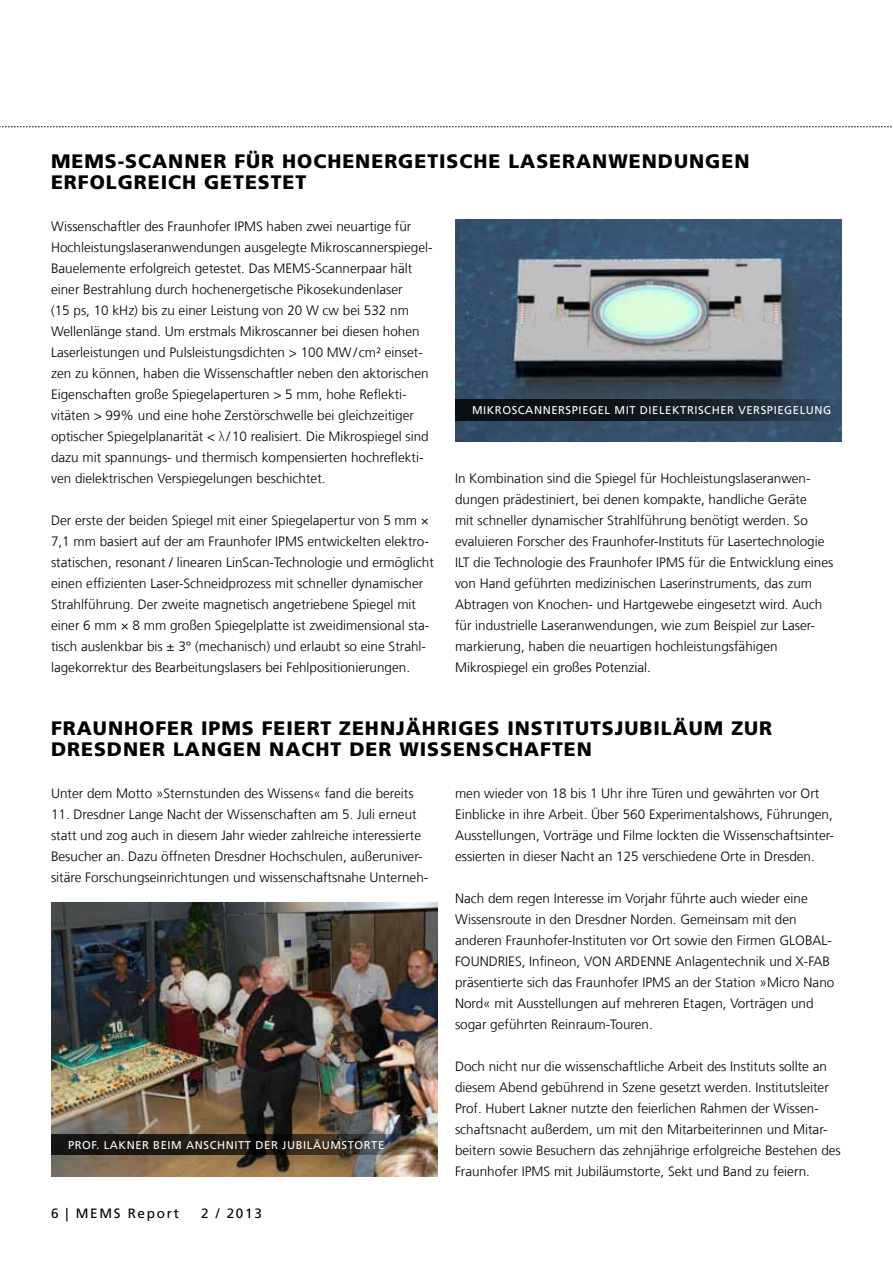
<style>
.page{position:relative;width:893px;height:1263px;background:#fff}
.page>*{position:absolute;margin:0;border:0;box-sizing:border-box;transform-origin:0 0}
.Überschrift_1{font:900 19.5px/21px "Frutiger LT Com";letter-spacing:.05em;color:#000}
.Text{font:300 13.5px/21px "Frutiger LT Com";color:#000}
.t1{font:13.5px "Frutiger LT Com";letter-spacing:.125em;color:#000}
.t2{font:11.25px "Frutiger LT Com";letter-spacing:.05em;color:#fff}
.s1{font-family:"Myriad Pro"}
</style>
<div class="page">
<svg style="left:0;top:126px;width:892px;height:1px"></svg>
<img style="left:455px;top:220px;width:387px;height:221px">
<img style="left:51px;top:902px;width:387px;height:274px">
<svg style="left:455px;top:399px;width:387px;height:21px;background:#151f29"></svg>
<svg style="left:51px;top:1134px;width:387px;height:21px;background:#2f2820"></svg>
<p class="Überschrift_1" style="left:51px;top:151px;width:700px">MEMS-SCANNER FÜR HOCHENERGETISCHE LASERANWENDUNGEN<br>ERFOLGREICH GETESTET</p>
<p class="Text" style="left:51px;top:216px;width:383px">Wissenschaftler des Fraunhofer IPMS haben zwei neuartige für Hochleistungslaseranwendungen ausgelegte Mikroscannerspiegel-Bauelemente erfolgreich getestet. Das MEMS-Scannerpaar hält einer Bestrahlung durch hochenergetische Pikosekundenlaser<br>(15 ps, 10 kHz) bis zu einer Leistung von 20 W cw bei 532 nm Wellenlänge stand. Um erstmals Mikroscanner bei diesen hohen Laserleistungen und Pulsleistungsdichten &gt; 100 MW/ cm² einset&shy;zen zu können, haben die Wissenschaftler neben den aktorischen Eigenschaften große Spiegelaperturen &gt; 5 mm, hohe Reflekti&shy;vitäten &gt; 99% und eine hohe Zerstörschwelle bei gleichzeitiger optischer Spiegelplanarität &lt; <span class="s1">λ</span> /10 realisiert. Die Mikrospiegel sind dazu mit spannungs- und thermisch kompensierten hochreflekti&shy;ven dielektrischen Verspiegelungen beschichtet.</p>
<p class="Text" style="left:51px;top:510px;width:384px">Der erste der beiden Spiegel mit einer Spiegelapertur von 5 mm × 7,1 mm basiert auf der am Fraunhofer IPMS entwickelten elektro&shy;statischen, resonant / linearen LinScan-Technologie und ermöglicht einen effizienten Laser-Schneidprozess mit schneller dynamischer Strahlführung. Der zweite magnetisch angetriebene Spiegel mit einer 6 mm × 8 mm großen Spiegelplatte ist zweidimensional sta&shy;tisch auslenkbar bis ± 3° (mechanisch) und erlaubt so eine Strahl&shy;lagekorrektur des Bearbeitungslasers bei Fehlpositionierungen.</p>
<p class="t2" style="left:472px;top:403px;width:361px">MIKROSCANNERSPIEGEL MIT DIELEKTRISCHER VERSPIEGELUNG</p>
<p class="Text" style="left:455px;top:468px;width:380px">In Kombination sind die Spiegel für Hochleistungslaseranwen&shy;dungen prädestiniert, bei denen kompakte, handliche Geräte<br>mit schneller dynamischer Strahlführung benötigt werden. So evaluieren Forscher des Fraunhofer-Instituts für Lasertechnologie ILT die Technologie des Fraunhofer IPMS für die Entwicklung eines von Hand geführten medizinischen Laserinstruments, das zum Abtragen von Knochen- und Hartgewebe eingesetzt wird. Auch für industrielle Laseranwendungen, wie zum Beispiel zur Laser&shy;markierung, haben die neuartigen hochleistungsfähigen Mikrospiegel ein großes Potenzial.</p>
<p class="Überschrift_1" style="left:51px;top:718px;width:723px">FRAUNHOFER IPMS FEIERT ZEHNJÄHRIGES INSTITUTSJUBILÄUM ZUR<br>DRESDNER LANGEN NACHT DER WISSENSCHAFTEN</p>
<p class="Text" style="left:51px;top:783px;width:364px">Unter dem Motto »Sternstunden des Wissens« fand die bereits</p>
<p class="Text" style="left:51px;top:804px;width:379px">11. Dresdner Lange Nacht der Wissenschaften am 5. Juli erneut statt und zog auch in diesem Jahr wieder zahlreiche interessierte Besucher an. Dazu öffneten Dresdner Hochschulen, außeruniver&shy;sitäre Forschungseinrichtungen und wissenschaftsnahe Unterneh-</p>
<p class="Text" style="left:455px;top:783px;width:381px">men wieder von 18 bis 1 Uhr ihre Türen und gewährten vor Ort Einblicke in ihre Arbeit. Über 560 Experimentalshows, Führungen, Ausstellungen, Vorträge und Filme lockten die Wissenschaftsinter&shy;essierten in dieser Nacht an 125 verschiedene Orte in Dresden.</p>
<p class="Text" style="left:455px;top:888px;width:381px">Nach dem regen Interesse im Vorjahr führte auch wieder eine Wissensroute in den Dresdner Norden. Gemeinsam mit den anderen Fraunhofer-Instituten vor Ort sowie den Firmen GLOBAL-FOUNDRIES, Infineon, VON ARDENNE Anlagentechnik und X-FAB präsentierte sich das Fraunhofer IPMS an der Station »Micro Nano Nord« mit Ausstellungen auf mehreren Etagen, Vorträgen und sogar geführten Reinraum-Touren.</p>
<p class="Text" style="left:455px;top:1056px;width:387px">Doch nicht nur die wissenschaftliche Arbeit des Instituts sollte an diesem Abend gebührend in Szene gesetzt werden. Institutsleiter Prof. Hubert Lakner nutzte den feierlichen Rahmen der Wissen&shy;schaftsnacht außerdem, um mit den Mitarbeiterinnen und Mitar&shy;beitern sowie Besuchern das zehnjährige erfolgreiche Bestehen des Fraunhofer IPMS mit Jubiläumstorte, Sekt und Band zu feiern.</p>
<p class="t2" style="left:68px;top:1138px;width:318px">PROF. LAKNER BEIM ANSCHNITT DER JUBILÄUMSTORTE</p>
<p class="t1" style="left:51px;top:1205px;width:129px">6 | MEMS Report</p>
<p class="t1" style="left:201px;top:1205px;width:62px">2 / 2013</p>
</div>
